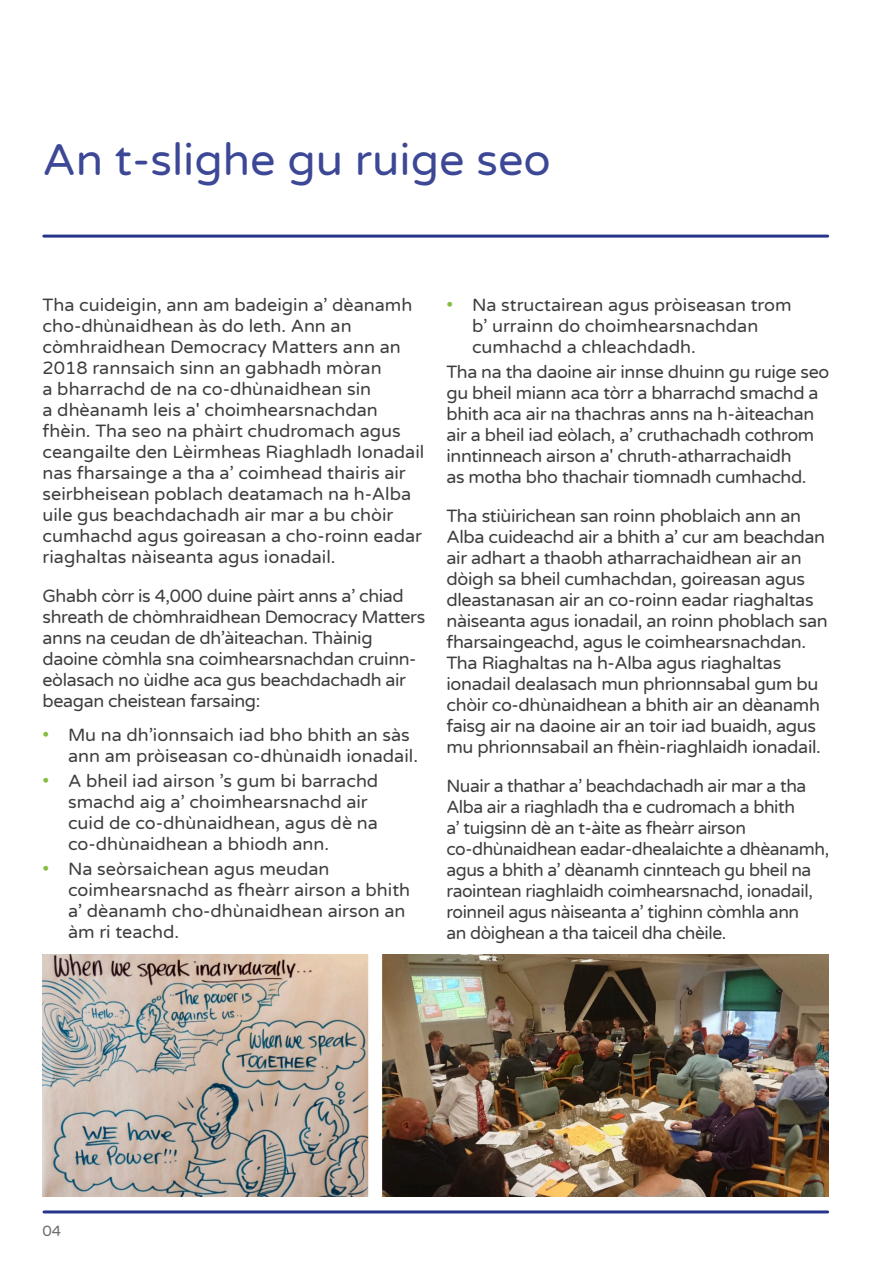
<style>
.page{position:relative;width:893px;height:1263px;background:#fff}
.page>*{position:absolute;margin:0;border:0;box-sizing:border-box;transform-origin:0 0}
.Heading{font:45px "Varela Round";color:#3c4896}
.Body_text{font:18px/21px "Varela Round";letter-spacing:-.02em;color:#3e3e3f}
.Body_text-2{font:18px/21px "Varela Round";color:#3e3e3f}
.t1{font:15px "Varela Round";color:#6c6d70}
.s1{color:#84bd3e}
</style>
<div class="page">
<hr style="left:44px;top:1210px;width:784px;height:3px;background:#26348a">
<hr style="left:44px;top:235px;width:784px;height:3px;background:#26348a">
<img style="left:43px;top:954px;width:786px;height:242px">
<p class="Heading" style="left:43px;top:129px;width:510px">An t-slighe gu ruige seo</p>
<p class="Body_text-2" style="left:43px;top:294px;width:383px">Tha cuideigin, ann am badeigin a’ dèanamh cho-dhùnaidhean às do leth. Ann an còmhraidhean Democracy Matters ann an 2018 rannsaich sinn an gabhadh mòran<br>a bharrachd de na co-dhùnaidhean sin<br>a dhèanamh leis a' choimhearsnachdan fhèin. Tha seo na phàirt chudromach agus ceangailte den Lèirmheas Riaghladh Ionadail nas fharsainge a tha a’ coimhead thairis air seirbheisean poblach deatamach na h-Alba uile gus beachdachadh air mar a bu chòir cumhachd agus goireasan a cho-roinn eadar riaghaltas nàiseanta agus ionadail.</p>
<p class="Body_text" style="left:43px;top:585px;width:384px">Ghabh còrr is 4,000 duine pàirt anns a’ chiad shreath de chòmhraidhean Democracy Matters anns na ceudan de dh’àiteachan. Thàinig daoine còmhla sna coimhearsnachdan cruinn&shy;eòlasach no ùidhe aca gus beachdachadh air beagan cheistean farsaing:</p>
<p class="Body_text-2" style="left:68px;top:724px;width:351px;text-indent:-26px"><span class="s1">•</span> Mu na dh’ionnsaich iad bho bhith an sàs ann am pròiseasan co-dhùnaidh ionadail.</p>
<p class="Body_text-2" style="left:68px;top:770px;width:312px;text-indent:-26px"><span class="s1">•</span> A bheil iad airson ’s gum bi barrachd smachd aig a’ choimhearsnachd air cuid de co-dhùnaidhean, agus dè na co-dhùnaidhean a bhiodh ann.</p>
<p class="Body_text-2" style="left:68px;top:858px;width:344px;text-indent:-26px"><span class="s1">•</span> Na seòrsaichean agus meudan coimhearsnachd as fheàrr airson a bhith a’ dèanamh cho-dhùnaidhean airson an àm ri teachd.</p>
<p class="Body_text-2" style="left:472px;top:294px;width:321px;text-indent:-26px"><span class="s1">•</span> Na structairean agus pròiseasan trom b’ urrainn do choimhearsnachdan cumhachd a chleachdadh.</p>
<p class="Body_text" style="left:446px;top:361px;width:384px">Tha na tha daoine air innse dhuinn gu ruige seo gu bheil miann aca tòrr a bharrachd smachd a bhith aca air na thachras anns na h-àiteachan air a bheil iad eòlach, a’ cruthachadh cothrom inntinneach airson a' chruth-atharrachaidh<br>as motha bho thachair tiomnadh cumhachd.</p>
<p class="Body_text" style="left:446px;top:505px;width:383px">Tha stiùirichean san roinn phoblaich ann an Alba cuideachd air a bhith a’ cur am beachdan air adhart a thaobh atharrachaidhean air an dòigh sa bheil cumhachdan, goireasan agus dleastanasan air an co-roinn eadar riaghaltas nàiseanta agus ionadail, an roinn phoblach san fharsaingeachd, agus le coimhearsnachdan.<br>Tha Riaghaltas na h-Alba agus riaghaltas ionadail dealasach mun phrionnsabal gum bu chòir co-dhùnaidhean a bhith air an dèanamh faisg air na daoine air an toir iad buaidh, agus mu phrionnsabail an fhèin-riaghlaidh ionadail.</p>
<p class="Body_text" style="left:446px;top:775px;width:384px">Nuair a thathar a’ beachdachadh air mar a tha Alba air a riaghladh tha e cudromach a bhith<br>a’ tuigsinn dè an t-àite as fheàrr airson co-dhùnaidhean eadar-dhealaichte a dhèanamh, agus a bhith a’ dèanamh cinnteach gu bheil na raointean riaghlaidh coimhearsnachd, ionadail, roinneil agus nàiseanta a’ tighinn còmhla ann<br>an dòighean a tha taiceil dha chèile.</p>
<p class="t1" style="left:43px;top:1220px;width:20px">04</p>
</div>
